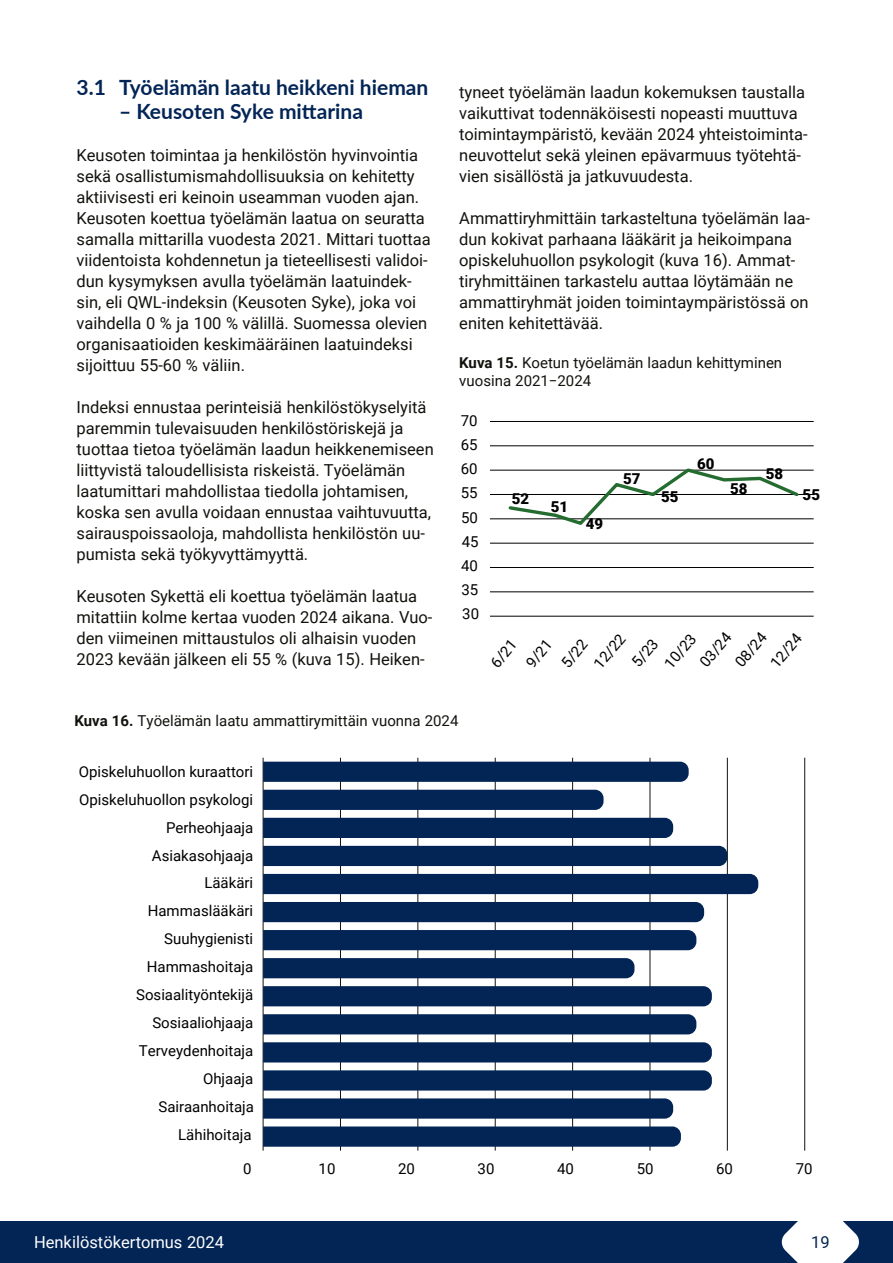
<style>
.page{position:relative;width:893px;height:1263px;background:#fff}
.page>*{position:absolute;margin:0;border:0;box-sizing:border-box;transform-origin:0 0}
.Otsikko_1_1_H3{font:700 21px "Lato";color:#032556}
.Leipäteksti{font:16.5px/21px "Roboto";color:#12120d}
.t1{font:16.5px "Roboto";color:#fff}
.t2{font:16.5px "Roboto";color:#032556}
.t3{font:15px/24.2px "Roboto";color:#000}
.Kuvateksti{font:15px/18px "Roboto";color:#12120d}
.t4{font:900 15px "Roboto";color:#000}
.s1{font-weight:700}
</style>
<div class="page">
<div style="left:0;top:1221px;width:893px;height:42px;background:#032556"></div>
<svg style="left:781px;top:1221px;width:78px;height:42px"></svg>
<img style="left:490px;top:421px;width:324px;height:196px">
<hr style="left:804px;top:758px;width:1px;height:392px;background:#12120d">
<img style="left:262px;top:757px;width:497px;height:394px">
<h3 class="Otsikko_1_1_H3" style="left:77px;top:71px;width:353px">3.1 Työelämän laatu heikkeni hieman</h3>
<h3 class="Otsikko_1_1_H3" style="left:119px;top:95px;width:245px">– Keusoten Syke mittarina</h3>
<p class="Leipäteksti" style="left:77px;top:144px;width:356px">Keusoten toimintaa ja henkilöstön hyvinvointia sekä osallistumismahdollisuuksia on kehitetty aktiivisesti eri keinoin useamman vuoden ajan.<br>Keusoten koettua työelämän laatua on seuratta samalla mittarilla vuodesta 2021. Mittari tuottaa viidentoista kohdennetun ja tieteellisesti validoi&shy;dun kysymyksen avulla työelämän laatuindek&shy;sin, eli QWL-indeksin (Keusoten Syke), joka voi vaihdella 0 % ja 100 % välillä. Suomessa olevien organisaatioiden keskimääräinen laatuindeksi sijoittuu 55-60 % väliin.</p>
<p class="Leipäteksti" style="left:77px;top:396px;width:359px">Indeksi ennustaa perinteisiä henkilöstökyselyitä paremmin tulevaisuuden henkilöstöriskejä ja tuottaa tietoa työelämän laadun heikkenemiseen liittyvistä taloudellisista riskeistä. Työelämän laatumittari mahdollistaa tiedolla johtamisen, koska sen avulla voidaan ennustaa vaihtuvuutta, sairauspoissaoloja, mahdollista henkilöstön uu&shy;pumista sekä työkyvyttämyyttä.</p>
<p class="Leipäteksti" style="left:77px;top:585px;width:357px">Keusoten Sykettä eli koettua työelämän laatua mitattiin kolme kertaa vuoden 2024 aikana. Vuo&shy;den viimeinen mittaustulos oli alhaisin vuoden 2023 kevään jälkeen eli 55 % (kuva 15). Heiken-</p>
<p class="Leipäteksti" style="left:459px;top:81px;width:350px">tyneet työelämän laadun kokemuksen taustalla vaikuttivat todennäköisesti nopeasti muuttuva toimintaympäristö, kevään 2024 yhteistoiminta&shy;neuvottelut sekä yleinen epävarmuus työtehtä&shy;vien sisällöstä ja jatkuvuudesta.</p>
<p class="Leipäteksti" style="left:459px;top:207px;width:352px">Ammattiryhmittäin tarkasteltuna työelämän laa&shy;dun kokivat parhaana lääkärit ja heikoimpana opiskeluhuollon psykologit (kuva 16). Ammat&shy;tiryhmittäinen tarkastelu auttaa löytämään ne ammattiryhmät joiden toimintaympäristössä on eniten kehitettävää.</p>
<p class="Kuvateksti" style="left:459px;top:353px;width:324px"><span class="s1">Kuva 15.</span> Koetun työelämän laadun kehittyminen vuosina 2021‒2024</p>
<p class="t3" style="left:461px;top:408px;width:18px">70</p>
<p class="t3" style="left:461px;top:432px;width:18px">65</p>
<p class="t3" style="left:461px;top:456px;width:18px">60</p>
<p class="t3" style="left:461px;top:480px;width:19px">55<br>50</p>
<p class="t3" style="left:461px;top:553px;width:18px">40</p>
<p class="t3" style="left:462px;top:529px;width:18px">45</p>
<p class="t3" style="left:461px;top:577px;width:19px">35<br>30</p>
<p class="t4" style="left:512px;top:488px;width:19px">52</p>
<p class="t4" style="left:551px;top:496px;width:19px">51</p>
<p class="t4" style="left:586px;top:513px;width:19px">49</p>
<p class="t4" style="left:623px;top:468px;width:19px">57</p>
<p class="t4" style="left:661px;top:487px;width:19px">55</p>
<p class="t4" style="left:697px;top:453px;width:19px">60</p>
<p class="t4" style="left:730px;top:479px;width:19px">58</p>
<p class="t4" style="left:766px;top:463px;width:19px">58</p>
<p class="t4" style="left:803px;top:484px;width:19px">55</p>
<p class="t3" style="left:484px;top:657px;width:33px;rotate:-50deg">6/21</p>
<p class="t3" style="left:519px;top:657px;width:33px;rotate:-50deg">9/21</p>
<p class="t3" style="left:555px;top:657px;width:33px;rotate:-50deg">5/22</p>
<p class="t3" style="left:602px;top:637px;width:33px;line-height:28.2px;text-indent:-26px;rotate:-50deg">12/22<br>5/23</p>
<p class="t3" style="left:658px;top:658px;width:41px;rotate:-50deg">10/23</p>
<p class="t3" style="left:693px;top:657px;width:41px;rotate:-50deg">03/24</p>
<p class="t3" style="left:728px;top:657px;width:41px;rotate:-50deg">08/24</p>
<p class="t3" style="left:764px;top:658px;width:41px;rotate:-50deg">12/24</p>
<p class="Kuvateksti" style="left:75px;top:711px;width:385px"><span class="s1">Kuva 16.</span> Työelämän laatu ammattirymittäin vuonna 2024</p>
<p class="t3" style="left:79px;top:759px;width:176px">Opiskeluhuollon kuraattori</p>
<p class="t3" style="left:79px;top:787px;width:176px">Opiskeluhuollon psykologi</p>
<p class="t3" style="left:166px;top:815px;width:89px">Perheohjaaja</p>
<p class="t3" style="left:152px;top:842px;width:103px">Asiakasohjaaja</p>
<p class="t3" style="left:204px;top:870px;width:50px">Lääkäri</p>
<p class="t3" style="left:148px;top:898px;width:107px">Hammaslääkäri</p>
<p class="t3" style="left:164px;top:926px;width:91px">Suuhygienisti</p>
<p class="t3" style="left:147px;top:954px;width:108px">Hammashoitaja</p>
<p class="t3" style="left:136px;top:982px;width:119px">Sosiaalityöntekijä</p>
<p class="t3" style="left:152px;top:1010px;width:102px">Sosiaaliohjaaja</p>
<p class="t3" style="left:139px;top:1038px;width:116px">Terveydenhoitaja</p>
<p class="t3" style="left:203px;top:1066px;width:52px">Ohjaaja</p>
<p class="t3" style="left:159px;top:1094px;width:97px">Sairaanhoitaja</p>
<p class="t3" style="left:178px;top:1122px;width:75px">Lähihoitaja</p>
<p class="t3" style="left:243px;top:1156px;width:10px">0</p>
<p class="t3" style="left:319px;top:1156px;width:18px">10</p>
<p class="t3" style="left:398px;top:1156px;width:18px">20</p>
<p class="t3" style="left:478px;top:1156px;width:18px">30</p>
<p class="t3" style="left:557px;top:1156px;width:18px">40</p>
<p class="t3" style="left:637px;top:1156px;width:18px">50</p>
<p class="t3" style="left:716px;top:1156px;width:18px">60</p>
<p class="t3" style="left:796px;top:1156px;width:18px">70</p>
<p class="t1" style="left:34px;top:1231px;width:192px">Henkilöstökertomus 2024</p>
<p class="t2" style="left:811px;top:1231px;width:20px">19</p>
</div>
